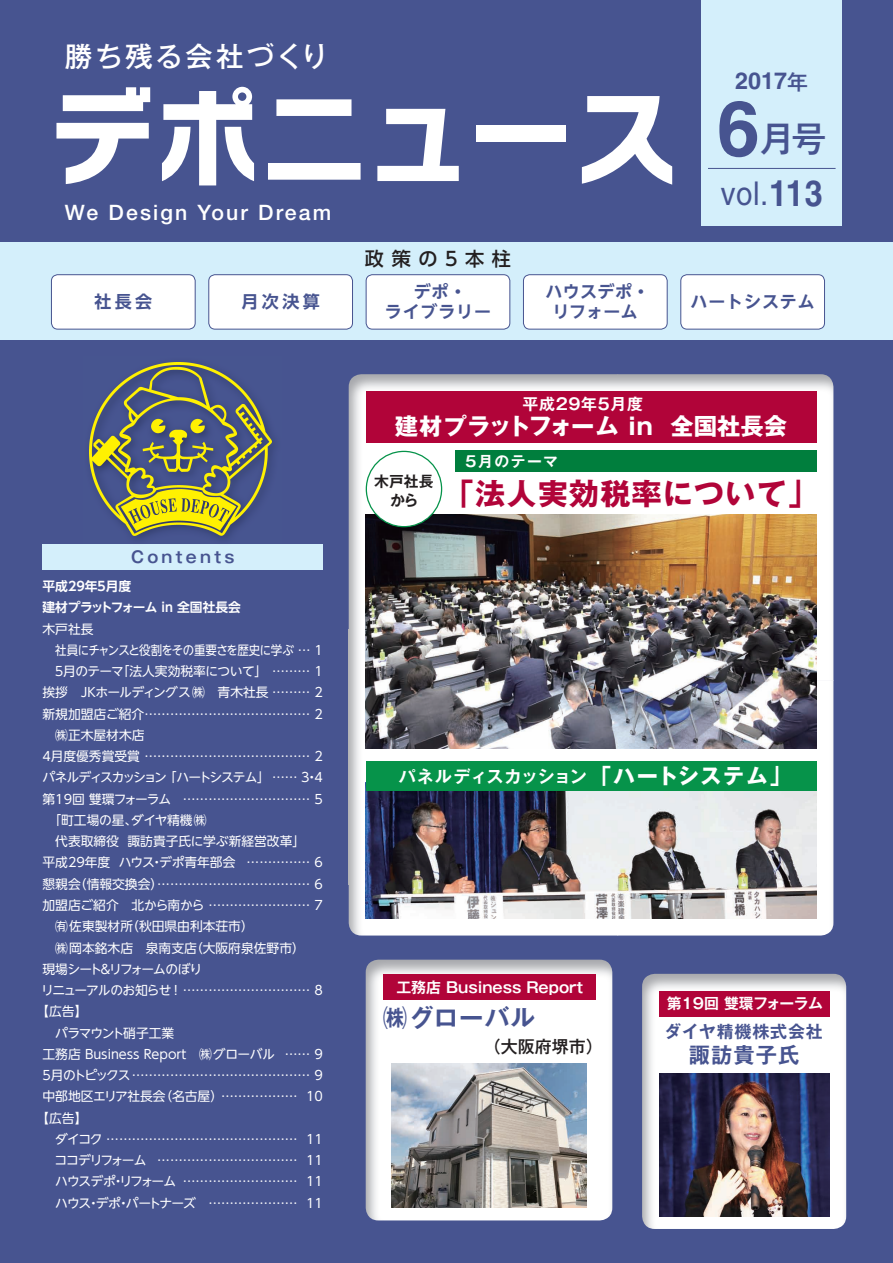
<style>
.page{position:relative;width:893px;height:1263px;background:#475490}
.page>*{position:absolute;margin:0;border:0;box-sizing:border-box;transform-origin:0 0}
.t1{font:700 103.05px "Typelabo N Std";letter-spacing:.01em;color:#fff}
.t2{font:700 77.1px "Helvetica";color:#475490}
.t3{font:500 35.1px "Gothic MB101 Pro";color:#475490}
.t4{font:32.7px "Helvetica";color:#475490;scale:.9 1}
.t5{font:700 29.7px "Gothic MB101 Pro";letter-spacing:.05em;color:#b10439}
.t6{font:500 27.6px "Gothic MB101 Pro";letter-spacing:.09em;color:#fff}
.t7{font:700 24.45px "Gothic MB101 Pro De";letter-spacing:.035em;color:#475490}
.t8{font:700 23.4px "Gothic MB101 Pro";letter-spacing:-.03em;color:#fff}
.t9{font:700 23.4px "Gothic MB101 Pro";color:#fff}
.t10{font:700 23.4px "Helvetica";color:#475490}
.t11{font:500 21.3px "Helvetica Neue";letter-spacing:.1em;color:#fff}
.t12{font:700 21.3px "Gothic MB101 Pro";letter-spacing:.07em;color:#fff}
.t13{font:700 21.3px "Gothic MB101 Pro De";letter-spacing:.05em;color:#475490}
.t14{font:500 21px "Gothic MB101 Pro";color:#475490}
.t15{font:500 19.2px "UD Shin Go Pro";letter-spacing:.4em;color:#231f20}
.t16{font:700 16.95px "UD Shin Go NT Pro De";letter-spacing:.05em;color:#475490}
.t17{font:700 16.95px "Gothic MB101 Pro De";letter-spacing:-.005em;color:#fff}
.t18{font:700 16.95px "Gothic MB101 Pro De";letter-spacing:.05em;color:#475490}
.t19{font:500 16.95px "Gothic MB101 Pro";color:#231f20}
.t20{font:700 15.9px "Gothic MB101 Pro De";letter-spacing:.2em;color:#475490}
.t21{font:700 15.9px "Gothic MB101 Pro De";letter-spacing:.04em;color:#fff}
.t22{font:700 14.85px "Gothic MB101 Pro De";color:#fff}
.t23{font:700 14.85px "Gothic MB101 Pro De";color:#231f20}
.t24{font:12.75px/21.3px "UD Shin Go NT Pro";letter-spacing:-.015em;color:#fff}
.t25{font:12.75px "UD Shin Go NT Pro";letter-spacing:-.115em;color:#fff}
.t26{font:12.75px "UD Shin Go NT Pro";letter-spacing:-.055em;color:#fff;scale:.9 1}
.t27{font:12.75px "UD Shin Go NT Pro";letter-spacing:-.055em;color:#fff}
.t28{font:700 12.75px/21.3px "UD Shin Go NT Pro De";color:#fff}
.t29{font:12.75px "UD Shin Go NT Pro";letter-spacing:-.065em;color:#fff}
.t30{font:12.75px "UD Shin Go NT Pro";letter-spacing:-.095em;color:#fff}
.t31{font:12.75px "UD Shin Go NT Pro";letter-spacing:-.08em;color:#fff}
.t32{font:12.75px/21.3px "UD Shin Go NT Pro";letter-spacing:-.04em;color:#fff}
.t33{font:12.75px "UD Shin Go NT Pro";letter-spacing:-.135em;color:#fff}
.t34{font:12.75px "UD Shin Go NT Pro";letter-spacing:-.07em;color:#fff}
.s1{font-weight:700;font-size:36.15px}
</style>
<div class="page">
<div style="left:0;top:242px;width:893px;height:98px;background:#d4effb"></div>
<div style="left:43px;top:544px;width:280px;height:26px;background:#d4effb"></div>
<div style="left:702px;top:0;width:140px;height:225px;background:#d4effb"></div>
<hr style="left:708px;top:168px;width:128px;height:1px;background:#475490">
<img style="left:132px;top:436px;width:143px;height:103px">
<img style="left:89px;top:362px;width:182px;height:173px">
<div style="left:51px;top:275px;width:144px;height:54px;background:#fff;border-radius:6px"></div>
<div style="left:51px;top:274px;width:145px;height:56px;border:1px solid #475490;border-radius:6px"></div>
<div style="left:209px;top:275px;width:143px;height:54px;background:#fff;border-radius:6px"></div>
<div style="left:208px;top:274px;width:145px;height:56px;border:1px solid #475490;border-radius:6px"></div>
<div style="left:366px;top:275px;width:144px;height:54px;background:#fff;border-radius:6px"></div>
<div style="left:366px;top:274px;width:144px;height:56px;border:1px solid #475490;border-radius:6px"></div>
<div style="left:523px;top:275px;width:144px;height:54px;background:#fff;border-radius:6px"></div>
<div style="left:523px;top:274px;width:145px;height:56px;border:1px solid #475490;border-radius:6px"></div>
<div style="left:681px;top:275px;width:143px;height:54px;background:#fff;border-radius:6px"></div>
<div style="left:680px;top:274px;width:145px;height:56px;border:1px solid #475490;border-radius:6px"></div>
<img style="left:349px;top:374px;width:484px;height:561px">
<img style="left:366px;top:514px;width:450px;height:234px">
<div style="left:366px;top:391px;width:450px;height:51px;background:#b10439"></div>
<div style="left:455px;top:451px;width:361px;height:21px;background:#007e3d"></div>
<img style="left:366px;top:791px;width:450px;height:127px">
<div style="left:366px;top:451px;width:76px;height:76px;background:#fff;border-radius:50%"></div>
<div style="left:366px;top:451px;width:76px;height:76px;border:1px solid #06934a;border-radius:50%"></div>
<img style="left:366px;top:960px;width:246px;height:260px">
<img style="left:391px;top:1063px;width:196px;height:145px">
<div style="left:383px;top:974px;width:212px;height:26px;background:#b10439"></div>
<img style="left:642px;top:974px;width:204px;height:255px">
<div style="left:659px;top:991px;width:170px;height:25px;background:#b10439"></div>
<img style="left:659px;top:1074px;width:170px;height:142px">
<div style="left:366px;top:761px;width:450px;height:30px;background:#06934a"></div>
<h3 class="t6" style="left:65px;top:33px;width:265px">勝ち残る会社づくり</h3>
<h1 class="t1" style="left:51px;top:63px;width:628px">デポニュース</h1>
<h3 class="t11" style="left:258px;top:199px;width:75px">Dream</h3>
<h3 class="t11" style="left:65px;top:199px;width:35px">We</h3>
<h3 class="t11" style="left:109px;top:199px;width:80px">Design</h3>
<h3 class="t11" style="left:198px;top:199px;width:52px">Your</h3>
<h3 class="t16" style="left:94px;top:288px;width:59px">社長会</h3>
<h3 class="t16" style="left:242px;top:288px;width:80px">月次決算</h3>
<h3 class="t15" style="left:365px;top:243px;width:148px">政策の５本柱</h3>
<h3 class="t16" style="left:414px;top:278px;width:54px">デポ・</h3>
<h3 class="t16" style="left:385px;top:298px;width:108px">ライブラリー</h3>
<h3 class="t16" style="left:546px;top:278px;width:105px">ハウスデポ・</h3>
<h3 class="t16" style="left:552px;top:298px;width:87px">リフォーム</h3>
<h3 class="t14" style="left:787px;top:64px;width:23px">年</h3>
<h3 class="t10" style="left:735px;top:66px;width:54px">2017</h3>
<h2 class="t2" style="left:717px;top:82px;width:44px">6</h2>
<h3 class="t3" style="left:760px;top:109px;width:68px">月号</h3>
<h3 class="t4" style="left:721px;top:174px;width:115px">vol.<span class="s1">113</span></h3>
<h3 class="t16" style="left:691px;top:288px;width:126px">ハートシステム</h3>
<p class="t21" style="left:522px;top:390px;width:122px">平成29年５月度</p>
<p class="t20" style="left:131px;top:544px;width:105px">Contents</p>
<p class="t28" style="left:43px;top:575px;width:200px">平成29年<br>建材プラットフォーム in 全国社長会</p>
<p class="t24" style="left:43px;top:618px;width:53px">木戸社長</p>
<p class="t26" style="left:55px;top:640px;width:299px">社員にチャンスと役割をその重要さを歴史に学ぶ ... 1</p>
<p class="t24" style="left:117px;top:660px;width:208px">「法人実効税率について「 ......... 1</p>
<p class="t28" style="left:106px;top:575px;width:27px">月度</p>
<p class="t28" style="left:95px;top:575px;width:14px">５</p>
<p class="t24" style="left:63px;top:660px;width:62px">月のテーマ</p>
<p class="t24" style="left:53px;top:660px;width:14px">５</p>
<p class="t24" style="left:43px;top:660px;width:14px">　</p>
<p class="t27" style="left:78px;top:682px;width:247px">ＪＫホールディングス㈱　青木社長 ......... 2</p>
<p class="t24" style="left:43px;top:681px;width:40px">挨拶　</p>
<p class="t24" style="left:43px;top:703px;width:282px">新規加盟店ご紹介....................................... 2</p>
<p class="t24" style="left:43px;top:724px;width:104px">　㈱正木屋材木店</p>
<p class="t24" style="left:43px;top:745px;width:282px">4月度優秀賞受賞 ....................................... 2</p>
<p class="t24" style="left:315px;top:766px;width:10px">4</p>
<p class="t33" style="left:42px;top:767px;width:126px">パネルディスカッション</p>
<p class="t31" style="left:164px;top:767px;width:156px">「ハートシステム「 ... ... ・3</p>
<p class="t32" style="left:131px;top:788px;width:77px;text-indent:-89px">第19回雙環フォーラム<br>ダイヤ精機㈱</p>
<p class="t24" style="left:183px;top:788px;width:142px">.............................. 5</p>
<p class="t24" style="left:128px;top:809px;width:179px;text-indent:-85px">　「町工場の星、<br>諏訪貴子氏に学ぶ新経営改革「</p>
<p class="t24" style="left:43px;top:830px;width:78px">　代表取締役</p>
<p class="t24" style="left:119px;top:851px;width:118px">ハウスデポ青年部会</p>
<p class="t24" style="left:74px;top:851px;width:251px;text-indent:-31px">平成29年度<br>（情報交換会 ...( ................................. 6</p>
<p class="t24" style="left:247px;top:851px;width:78px">............... 6</p>
<p class="t24" style="left:151px;top:851px;width:14px">・</p>
<p class="t24" style="left:43px;top:873px;width:40px">懇親会</p>
<p class="t24" style="left:43px;top:894px;width:282px">加盟店ご紹介　北から南から ........................ 7</p>
<p class="t24" style="left:126px;top:915px;width:129px">（秋田県由利本荘市(</p>
<p class="t24" style="left:43px;top:915px;width:92px">　㈲佐東製材所</p>
<p class="t24" style="left:109px;top:937px;width:95px;text-indent:-67px">　㈱岡本銘木店　泉南支店リフォームのぼり</p>
<p class="t24" style="left:190px;top:937px;width:116px">（大阪府泉佐野市(</p>
<p class="t24" style="left:43px;top:958px;width:61px">現場シート</p>
<p class="t24" style="left:99px;top:958px;width:14px">＆</p>
<p class="t34" style="left:41px;top:980px;width:132px">リニューアルのお知らせ</p>
<p class="t24" style="left:36px;top:1000px;width:53px">【広告【</p>
<p class="t30" style="left:43px;top:1022px;width:133px">　パラマウント硝子工業</p>
<p class="t24" style="left:170px;top:979px;width:155px">!.............................. 8</p>
<p class="t24" style="left:43px;top:1043px;width:234px">工務店 Business Report　㈱グローバル</p>
<p class="t25" style="left:43px;top:1065px;width:282px">5月のトピックス.......................................... 9</p>
<p class="t24" style="left:306px;top:1085px;width:18px">10</p>
<p class="t24" style="left:285px;top:1043px;width:40px">...... 9</p>
<p class="t24" style="left:36px;top:1085px;width:131px;text-indent:6px">中部地区エリア社長会【広告【</p>
<p class="t24" style="left:159px;top:1085px;width:140px">（名古屋 ...( ...............</p>
<p class="t24" style="left:43px;top:1128px;width:257px">　ダイコク .............................................</p>
<p class="t24" style="left:306px;top:1128px;width:18px">11</p>
<p class="t30" style="left:43px;top:1150px;width:106px">　ココデリフォーム</p>
<p class="t24" style="left:157px;top:1149px;width:142px">.................................</p>
<p class="t24" style="left:306px;top:1149px;width:18px">11</p>
<p class="t29" style="left:43px;top:1171px;width:135px">　ハウスデポリフォーム</p>
<p class="t24" style="left:112px;top:1170px;width:14px">・</p>
<p class="t24" style="left:183px;top:1170px;width:116px">...........................</p>
<p class="t24" style="left:306px;top:1170px;width:18px">11</p>
<p class="t29" style="left:43px;top:1192px;width:155px">　ハウスデポパートナーズ</p>
<p class="t24" style="left:87px;top:1192px;width:14px">・</p>
<p class="t24" style="left:117px;top:1192px;width:14px">・</p>
<p class="t24" style="left:208px;top:1192px;width:91px">.....................</p>
<p class="t24" style="left:306px;top:1192px;width:18px">11</p>
<h3 class="t8" style="left:395px;top:407px;width:260px">建材プラットフォーム in</h3>
<p class="t22" style="left:463px;top:449px;width:96px">５月のテーマ</p>
<p class="t23" style="left:374px;top:469px;width:61px">木戸社長</p>
<h3 class="t5" style="left:444px;top:469px;width:375px">「法人実効税率について」</h3>
<h3 class="t9" style="left:670px;top:407px;width:118px">全国社長会</h3>
<p class="t23" style="left:390px;top:488px;width:30px">から</p>
<h3 class="t17" style="left:399px;top:762px;width:190px">パネルディスカッション</h3>
<h3 class="t12" style="left:590px;top:758px;width:203px">「ハートシステム「</h3>
<p class="t22" style="left:396px;top:975px;width:188px">工務店 Business Report</p>
<h3 class="t7" style="left:383px;top:997px;width:154px">㈱グローバル</h3>
<h3 class="t19" style="left:484px;top:1032px;width:121px">（大阪府堺市(</h3>
<p class="t22" style="left:667px;top:991px;width:158px">第19回雙環フォーラム</p>
<h3 class="t18" style="left:664px;top:1018px;width:160px">ダイヤ精機株式会社</h3>
<h3 class="t13" style="left:689px;top:1037px;width:112px">諏訪貴子氏</h3>
</div>
